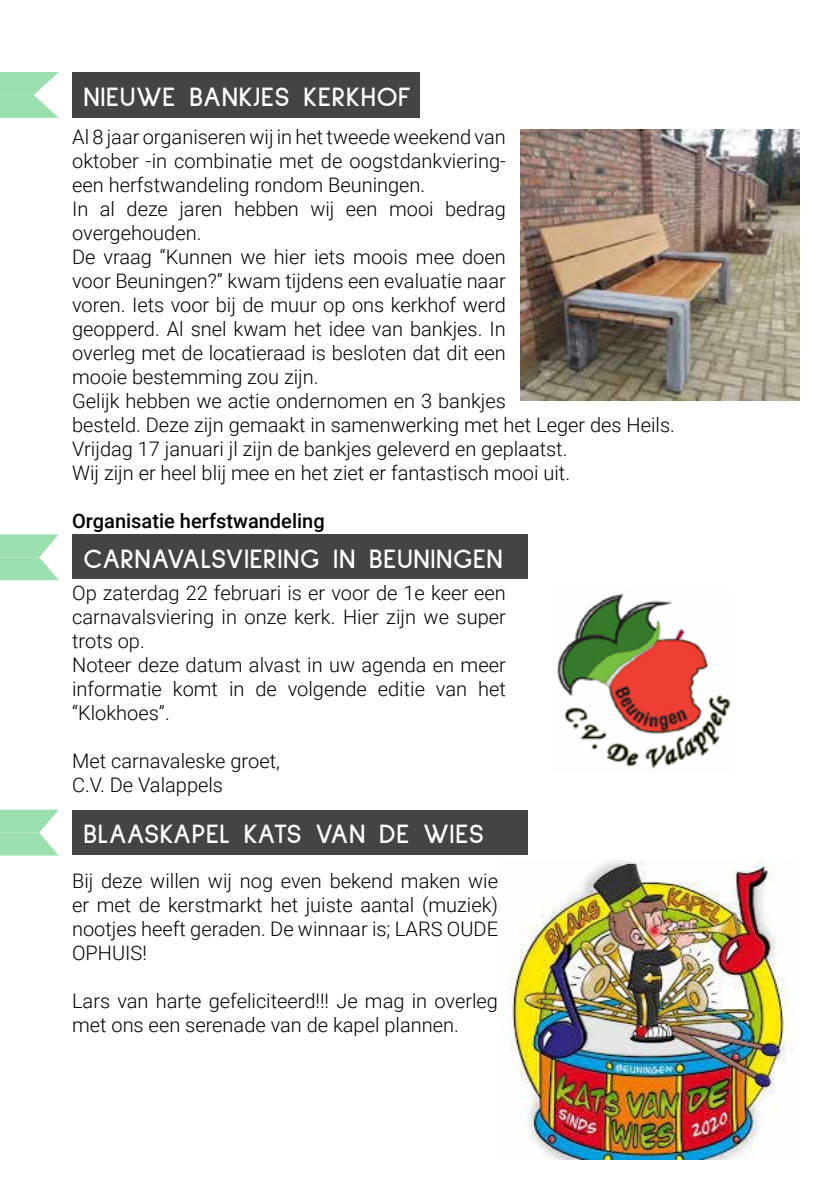
<style>
.page{position:relative;width:840px;height:1191px;background:#fff}
.page>*{position:absolute;margin:0;border:0;box-sizing:border-box;transform-origin:0 0}
.t1{font:700 28px "Sulphur Point";letter-spacing:.02em;color:#fff}
.t2{font:300 20px/24px "Roboto";color:#000}
.t3{font:500 20px "Roboto";color:#000}
</style>
<div class="page">
<div style="left:72px;top:534px;width:455px;height:45px;background:#444"></div>
<div style="left:72px;top:809px;width:455px;height:45px;background:#444"></div>
<svg style="left:0;top:534px;width:59px;height:46px"></svg>
<svg style="left:0;top:809px;width:59px;height:46px"></svg>
<div style="left:72px;top:72px;width:348px;height:46px;background:#444"></div>
<svg style="left:0;top:72px;width:59px;height:46px"></svg>
<img style="left:556px;top:594px;width:175px;height:175px">
<img style="left:498px;top:860px;width:298px;height:299px">
<img style="left:520px;top:129px;width:279px;height:271px">
<h1 class="t1" style="left:83px;top:81px;width:329px">NIEUWE BANKJES KERKHOF</h1>
<p class="t2" style="left:72px;top:124px;width:604px">Al 8 jaar organiseren wij in het tweede weekend van<br>oktober -in combinatie met de oogstdankviering-<br>een herfstwandeling rondom Beuningen.<br>In al deze jaren hebben wij een mooi bedrag<br>overgehouden.<br>De vraag “Kunnen we hier iets moois mee doen<br>voor Beuningen?” kwam tijdens een evaluatie naar<br>voren. Iets voor bij de muur op ons kerkhof werd<br>geopperd. Al snel kwam het idee van bankjes. In<br>overleg met de locatieraad is besloten dat dit een<br>mooie bestemming zou zijn.<br>Gelijk hebben we actie ondernomen en 3 bankjes<br>besteld. Deze zijn gemaakt in samenwerking met het Leger des Heils.<br>Vrijdag 17 januari jl zijn de bankjes geleverd en geplaatst.<br>Wij zijn er heel blij mee en het ziet er fantastisch mooi uit.</p>
<p class="t3" style="left:72px;top:507px;width:254px">Organisatie herfstwandeling</p>
<h1 class="t1" style="left:83px;top:543px;width:421px">CARNAVALSVIERING IN BEUNINGEN</h1>
<p class="t2" style="left:72px;top:580px;width:435px">Op zaterdag 22 februari is er voor de 1e keer een carnavalsviering in onze kerk. Hier zijn we super trots op.<br>Noteer deze datum alvast in uw agenda en meer informatie komt in de volgende editie van het “Klokhoes”.</p>
<p class="t2" style="left:72px;top:748px;width:209px">Met carnavaleske groet,<br>C.V. De Valappels</p>
<h1 class="t1" style="left:83px;top:818px;width:402px">BLAASKAPEL KATS VAN DE WIES</h1>
<p class="t2" style="left:72px;top:868px;width:427px;text-align:justify">Bij deze willen wij nog even bekend maken wie er met de kerstmarkt het juiste aantal (muziek) nootjes heeft geraden. De winnaar is; LARS OUDE OPHUIS!</p>
<p class="t2" style="left:72px;top:988px;width:427px">Lars van harte gefeliciteerd!!! Je mag in overleg met ons een serenade van de kapel plannen.</p>
</div>
